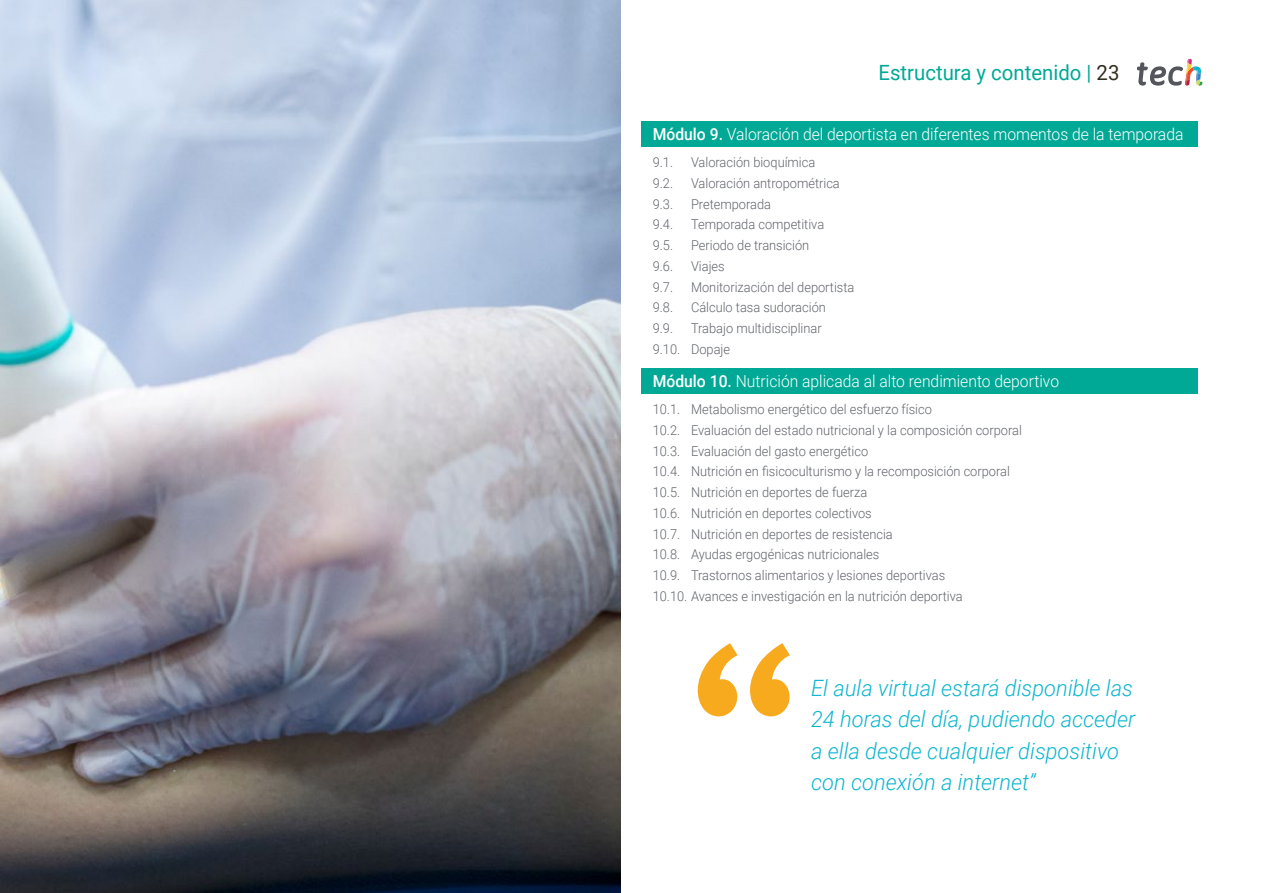
<style>
.page{position:relative;width:1263px;height:893px;background:#fff}
.page>*{position:absolute;margin:0;border:0;box-sizing:border-box;transform-origin:0 0}
.t1{font:italic 300 22.5px/31.5px "Roboto";color:#0fb6cf}
.t2{font:21px "Roboto";color:#00a996}
.t3{font:300 16.5px "Roboto";color:#fff;scale:.95 1}
.t4{font:300 13.5px/20.7px "Roboto";color:#61646a;scale:.95 1}
.s1{color:#312e20}
.s2{font-weight:500}
</style>
<div class="page">
<div style="left:642px;top:121px;width:556px;height:25px;background:#00a996"></div>
<div style="left:642px;top:368px;width:556px;height:25px;background:#00a996"></div>
<svg style="left:1137px;top:59px;width:65px;height:27px"></svg>
<svg style="left:698px;top:643px;width:92px;height:73px"></svg>
<img style="left:0;top:0;width:621px;height:893px">
<h2 class="t2" style="left:878px;top:57px;width:242px">Estructura y contenido | <span class="s1">23</span></h2>
<p class="t3" style="left:653px;top:123px;width:560px"><span class="s2">Módulo 9.</span> Valoración del deportista en diferentes momentos de la temporada</p>
<p class="t4" style="left:653px;top:151px;width:23px">9.1.</p>
<p class="t4" style="left:691px;top:151px;width:132px">Valoración bioquímica</p>
<p class="t4" style="left:653px;top:172px;width:23px">9.2.</p>
<p class="t4" style="left:691px;top:172px;width:158px">Valoración antropométrica</p>
<p class="t4" style="left:653px;top:193px;width:23px">9.3.</p>
<p class="t4" style="left:691px;top:193px;width:86px">Pretemporada</p>
<p class="t4" style="left:653px;top:214px;width:23px">9.4.</p>
<p class="t4" style="left:691px;top:214px;width:142px">Temporada competitiva</p>
<p class="t4" style="left:653px;top:234px;width:23px">9.5.</p>
<p class="t4" style="left:691px;top:234px;width:126px">Periodo de transición</p>
<p class="t4" style="left:653px;top:255px;width:23px">9.6.</p>
<p class="t4" style="left:691px;top:255px;width:37px">Viajes</p>
<p class="t4" style="left:653px;top:276px;width:23px">9.7.</p>
<p class="t4" style="left:691px;top:276px;width:173px">Monitorización del deportista</p>
<p class="t4" style="left:653px;top:297px;width:23px">9.8.</p>
<p class="t4" style="left:691px;top:297px;width:143px">Cálculo tasa sudoración</p>
<p class="t4" style="left:653px;top:317px;width:23px">9.9.</p>
<p class="t4" style="left:653px;top:317px;width:179px;text-indent:38px">Trabajo multidisciplinar<br>9.10. Dopaje</p>
<p class="t3" style="left:653px;top:370px;width:429px"><span class="s2">Módulo 10.</span> Nutrición aplicada al alto rendimiento deportivo</p>
<p class="t4" style="left:653px;top:398px;width:390px">10.1. Metabolismo energético del esfuerzo físico<br>10.2. Evaluación del estado nutricional y la composición corporal 10.3. Evaluación del gasto energético<br>10.4. Nutrición en fisicoculturismo y la recomposición corporal 10.5. Nutrición en deportes de fuerza<br>10.6. Nutrición en deportes colectivos<br>10.7. Nutrición en deportes de resistencia<br>10.8. Ayudas ergogénicas nutricionales<br>10.9. Trastornos alimentarios y lesiones deportivas<br>10.10. Avances e investigación en la nutrición deportiva</p>
<h1 class="t1" style="left:811px;top:671px;width:326px">El aula virtual estará disponible las 24 horas del día, pudiendo acceder a ella desde cualquier dispositivo con conexión a internet”</h1>
</div>
